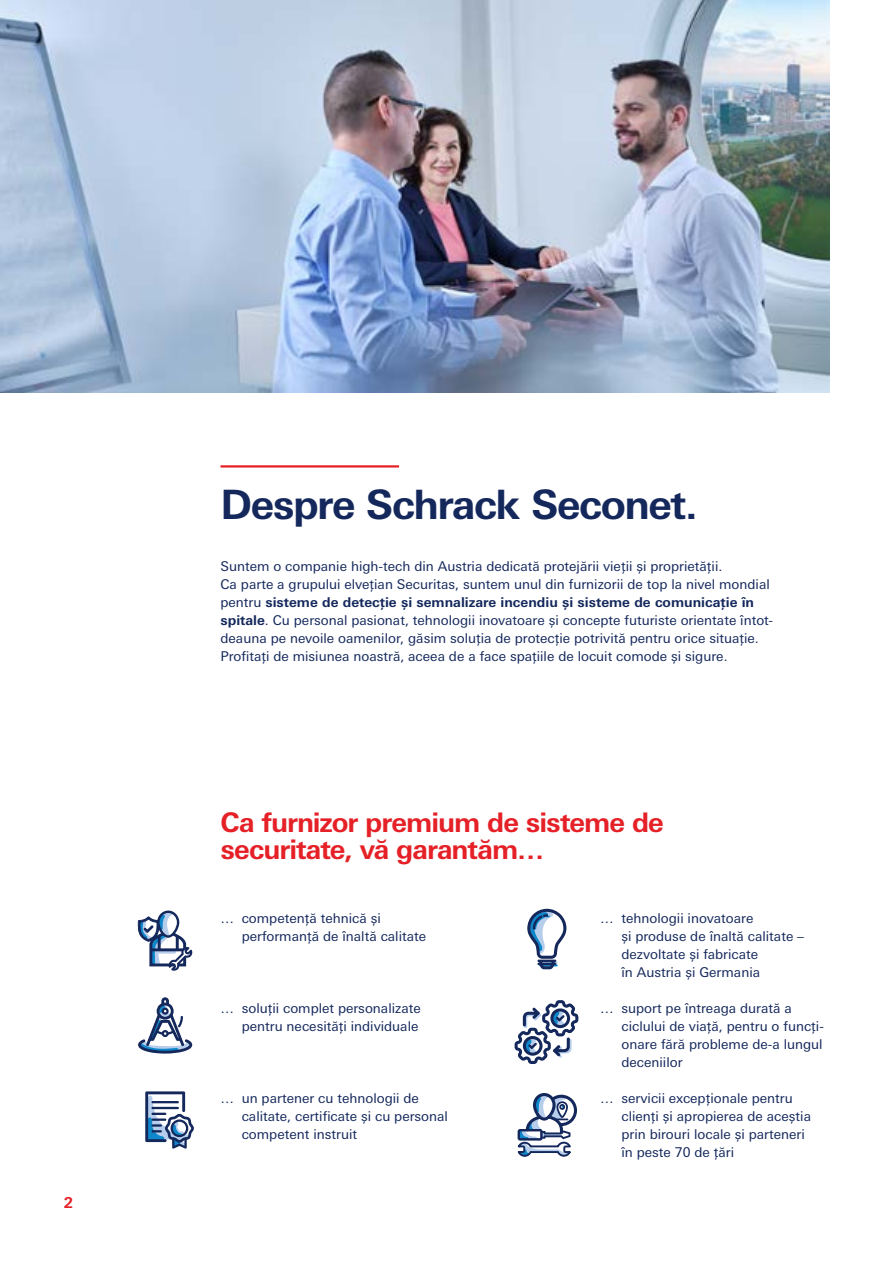
<style>
.page{position:relative;width:893px;height:1263px;background:#fff}
.page>*{position:absolute;margin:0;border:0;box-sizing:border-box;transform-origin:0 0}
.t1{font:700 40.5px "Univers Next W1 G";letter-spacing:-.035em;color:#14285c}
.t2{font:700 27px/27px "Univers Next W1 G";letter-spacing:-.035em;color:#e52027}
.t3{font:700 15px "Univers Next W1 G";color:#e52027}
.t4{font:13.5px/18px "Univers Next W1 G";color:#14285c}
.s1{font-weight:700}
</style>
<div class="page">
<svg style="left:518px;top:1093px;width:59px;height:64px"></svg>
<hr style="left:220px;top:465px;width:179px;height:2px;background:#e52027">
<svg style="left:138px;top:997px;width:54px;height:56px"></svg>
<svg style="left:145px;top:1091px;width:49px;height:58px"></svg>
<svg style="left:527px;top:909px;width:39px;height:60px"></svg>
<hr style="left:537px;top:959px;width:19px;height:3px;background:#14285c">
<svg style="left:138px;top:910px;width:55px;height:61px"></svg>
<svg style="left:515px;top:1000px;width:63px;height:64px"></svg>
<img style="left:0;top:0;width:829px;height:393px">
<p class="t3" style="left:64px;top:1194px;width:11px">2</p>
<h1 class="t1" style="left:220px;top:480px;width:479px">Despre Schrack Seconet.</h1>
<p class="t4" style="left:220px;top:557px;width:554px">Suntem o companie high-tech din Austria dedicată protejării vieţii şi proprietăţii.<br>Ca parte a grupului elveţian Securitas, suntem unul din furnizorii de top la nivel mondial pentru <span class="s1">sisteme de detecţie şi semnalizare incendiu şi sisteme de comunicaţie în spitale</span>. Cu personal pasionat, tehnologii inovatoare şi concepte futuriste orientate întot&shy;deauna pe nevoile oamenilor, găsim soluţia de protecţie potrivită pentru orice situaţie.<br>Profitaţi de misiunea noastră, aceea de a face spaţiile de locuit comode şi sigure.</p>
<h2 class="t2" style="left:220px;top:809px;width:445px">Ca furnizor premium de sisteme de securitate, vă garantăm…</h2>
<p class="t4" style="left:242px;top:909px;width:186px;text-indent:-21px">… competenţă tehnică şi performanţă de înaltă calitate</p>
<p class="t4" style="left:220px;top:999px;width:202px;text-align:right">… soluţii complet personalizate pentru necesităţi individuale</p>
<p class="t4" style="left:242px;top:1089px;width:208px;text-indent:-21px">… un partener cu tehnologii de calitate, certificate şi cu personal competent instruit</p>
<p class="t4" style="left:621px;top:909px;width:184px;text-indent:-21px">… tehnologii inovatoare<br>şi produse de înaltă calitate – dezvoltate şi fabricate<br>în Austria şi Germania</p>
<p class="t4" style="left:621px;top:999px;width:204px;text-indent:-21px">… suport pe întreaga durată a ciclului de viaţă, pentru o funcţi&shy;onare fără probleme de-a lungul deceniilor</p>
<p class="t4" style="left:621px;top:1089px;width:191px;text-indent:-21px">… servicii excepţionale pentru clienţi şi apropierea de aceştia prin birouri locale şi parteneri în peste 70 de ţări</p>
</div>
